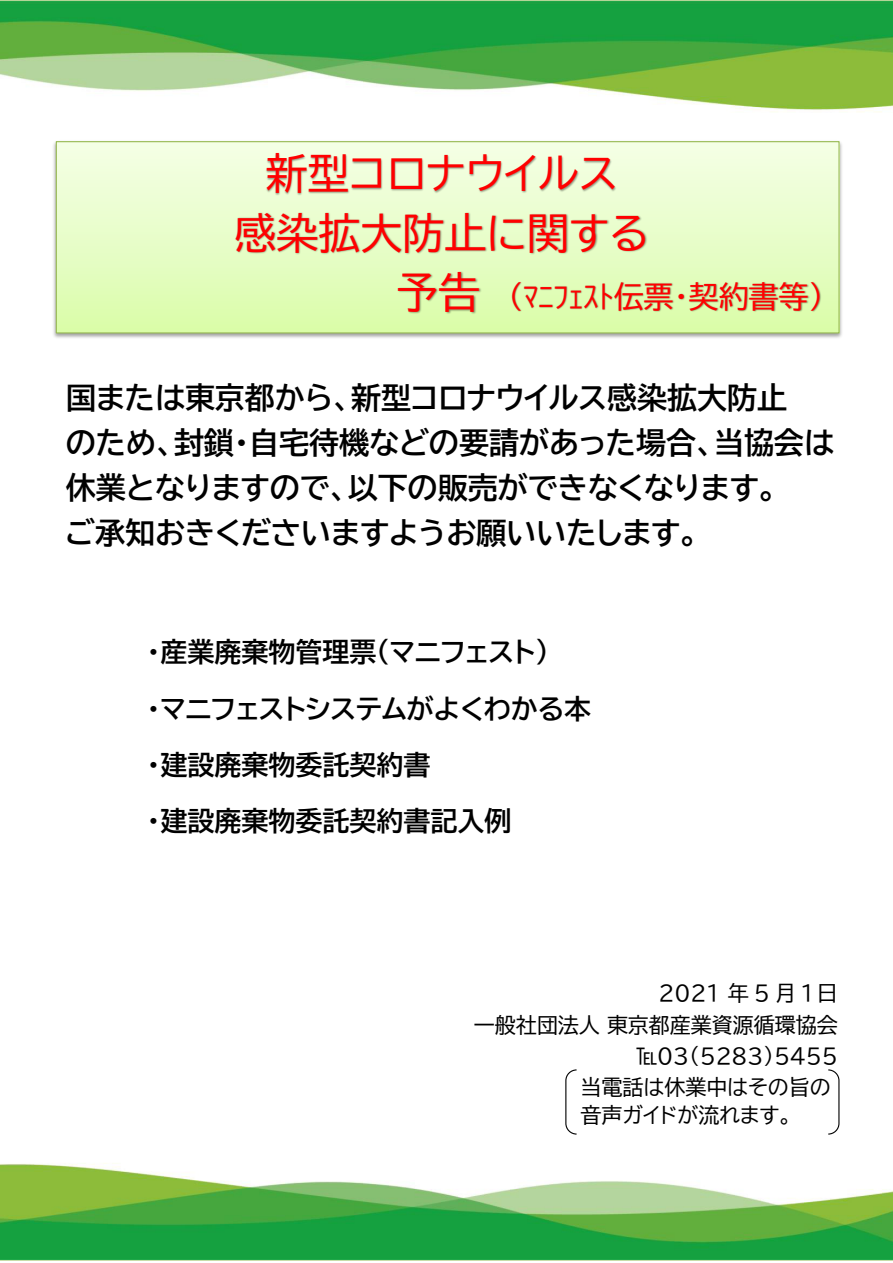
<style>
.page{position:relative;width:893px;height:1263px;background:#fff}
.page>*{position:absolute;margin:0;border:0;box-sizing:border-box;transform-origin:0 0}
.t1{font:42px/59.2px "BIZ UDP Gothic";color:#f00;text-align:center}
.t2{font:30px/44.8px "BIZ UDP Gothic Bold";color:#000}
.t3{font:30px "BIZ UDP Gothic";color:#f00}
.t4{font:27px/56.1px "BIZ UDP Gothic Bold";color:#000}
.t5{font:21px "BIZ UDP Gothic";color:#000}
.t6{font:21px "BIZ UDP Gothic";letter-spacing:.12em;color:#000}
.s1{font-size:42px}
</style>
<div class="page">
<img style="left:0;top:0;width:893px;height:112px">
<img style="left:0;top:1163px;width:893px;height:97px">
<img style="left:52px;top:142px;width:791px;height:195px">
<div style="left:56px;top:141px;width:784px;height:192px;border:1px solid #98b954"></div>
<img style="left:57px;top:145px;width:782px;height:185px">
<img style="left:243px;top:145px;width:413px;height:54px">
<img style="left:212px;top:199px;width:503px;height:73px">
<img style="left:57px;top:258px;width:475px;height:72px">
<img style="left:492px;top:272px;width:347px;height:57px">
<svg style="left:565px;top:1069px;width:275px;height:66px"></svg>
<h1 class="t1" style="left:235px;top:144px;width:416px">新型コロナウイルス<br>感染拡大防止に関する</h1>
<p class="t3" style="left:396px;top:281px;width:429px"><span class="s1">予告</span> （ﾏﾆﾌｪｽﾄ伝票・契約書等）</p>
<p class="t2" style="left:66px;top:375px;width:770px">国または東京都から、新型コロナウイルス感染拡大防止<br>のため、封鎖・自宅待機などの要請があった場合、当協会は休業となりますので、以下の販売ができなくなります。<br>ご承知おきくださいますようお願いいたします。</p>
<p class="t4" style="left:147px;top:624px;width:446px">・産業廃棄物管理票（マニフェスト）<br>・マニフェストシステムがよくわかる本・建設廃棄物委託契約書<br>・建設廃棄物委託契約書記入例</p>
<p class="t6" style="left:658px;top:983px;width:181px">2021 年5月1日</p>
<p class="t5" style="left:474px;top:1014px;width:365px">一般社団法人東京都産業資源循環協会</p>
<p class="t5" style="left:636px;top:1045px;width:203px">℡０３（５２８３）５４５５</p>
<p class="t5" style="left:580px;top:1077px;width:252px">当電話は休業中はその旨の</p>
<p class="t5" style="left:580px;top:1104px;width:213px">音声ガイドが流れます。</p>
</div>
